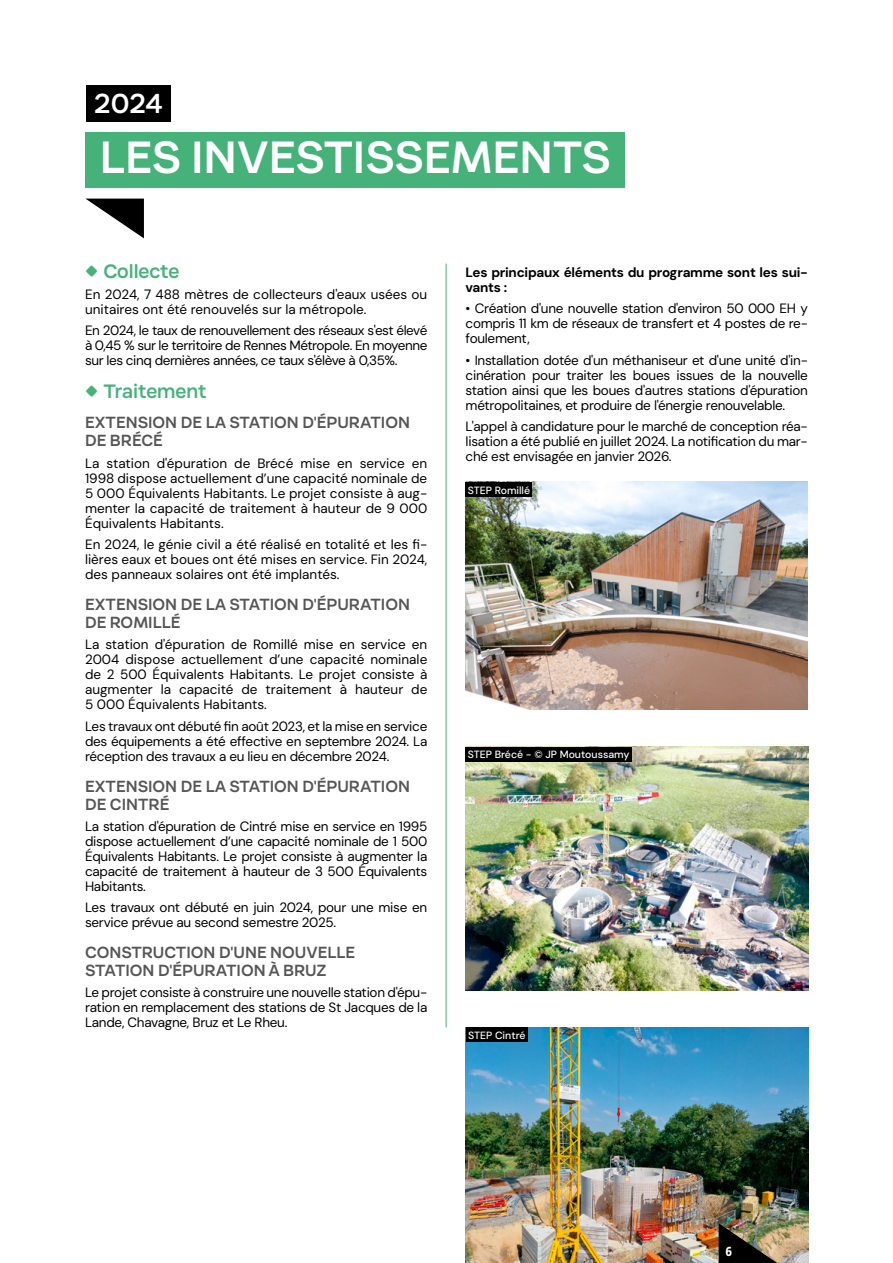
<style>
.page{position:relative;width:893px;height:1263px;background:#fff}
.page>*{position:absolute;margin:0;border:0;box-sizing:border-box;transform-origin:0 0}
.t1{font:500 42px "Condate";color:#fff}
.t2{font:500 25.5px "Condate";color:#fff}
.t3{font:500 18px "Condate";color:#44b279}
.t4{font:500 15px/18px "Condate";color:#565655}
.t5{font:13.5px/15px "DM Sans";letter-spacing:-.02em;color:#000;text-align:justify}
.t6{font:13.5px/15px "DM Sans";color:#000}
.t7{font:700 13.5px/15px "DM Sans";letter-spacing:-.02em;color:#000}
.t8{font:700 13.5px "Vista Sans OT";color:#fff}
.t9{font:500 10.5px "DM Sans";color:#fff}
</style>
<div class="page">
<svg style="left:86px;top:199px;width:58px;height:39px"></svg>
<div style="left:85px;top:132px;width:540px;height:56px;background:#44b279"></div>
<div style="left:86px;top:85px;width:85px;height:36px;background:#000"></div>
<img style="left:466px;top:482px;width:342px;height:228px">
<img style="left:466px;top:747px;width:342px;height:243px">
<hr style="left:446px;top:264px;width:1px;height:763px;background:#44b279">
<img style="left:466px;top:1027px;width:342px;height:236px">
<div style="left:466px;top:747px;width:166px;height:15px;background:#000"></div>
<div style="left:466px;top:482px;width:66px;height:14px;background:#000"></div>
<div style="left:466px;top:1027px;width:62px;height:15px;background:#000"></div>
<img style="left:719px;top:1223px;width:89px;height:40px">
<h2 class="t2" style="left:94px;top:87px;width:70px">2024</h2>
<h1 class="t1" style="left:100px;top:131px;width:512px">LES INVESTISSEMENTS</h1>
<h3 class="t3" style="left:103px;top:259px;width:77px">Collecte</h3>
<p class="t6" style="left:85px;top:287px;width:344px">En 2024, 7 488 mètres de collecteurs d'eaux usées ou unitaires ont été renouvelés sur la métropole.</p>
<p class="t5" style="left:85px;top:323px;width:344px">En 2024, le taux de renouvellement des réseaux s'est élevé à 0,45 % sur le territoire de Rennes Métropole. En moyenne sur les cinq dernières années, ce taux s'élève à 0,35%.</p>
<h3 class="t3" style="left:103px;top:379px;width:105px">Traitement</h3>
<p class="t4" style="left:85px;top:414px;width:327px">EXTENSION DE LA STATION D'ÉPURATION<br>DE BRÉCÉ</p>
<p class="t5" style="left:85px;top:456px;width:344px">La station d'épuration de Brécé mise en service en 1998 dispose actuellement d’une capacité nominale de 5 000 Équivalents Habitants. Le projet consiste à aug&shy;menter la capacité de traitement à hauteur de 9 000<br>Équivalents Habitants.</p>
<p class="t5" style="left:85px;top:537px;width:344px">En 2024, le génie civil a été réalisé en totalité et les fi&shy;lières eaux et boues ont été mises en service. Fin 2024, des panneaux solaires ont été implantés.</p>
<p class="t4" style="left:85px;top:595px;width:327px">EXTENSION DE LA STATION D'ÉPURATION<br>DE ROMILLÉ</p>
<p class="t5" style="left:85px;top:637px;width:344px">La station d'épuration de Romillé mise en service en 2004 dispose actuellement d’une capacité nominale de 2 500 Équivalents Habitants. Le projet consiste à augmenter la capacité de traitement à hauteur de 5 000 Équivalents Habitants.</p>
<p class="t5" style="left:85px;top:718px;width:344px">Les travaux ont débuté fin août 2023, et la mise en service des équipements a été effective en septembre 2024. La réception des travaux a eu lieu en décembre 2024.</p>
<p class="t4" style="left:85px;top:777px;width:327px">EXTENSION DE LA STATION D'ÉPURATION<br>DE CINTRÉ</p>
<p class="t5" style="left:85px;top:819px;width:344px">La station d'épuration de Cintré mise en service en 1995 dispose actuellement d’une capacité nominale de 1 500<br>Équivalents Habitants. Le projet consiste à augmenter la capacité de traitement à hauteur de 3 500 Équivalents Habitants.</p>
<p class="t5" style="left:85px;top:900px;width:344px">Les travaux ont débuté en juin 2024, pour une mise en service prévue au second semestre 2025.</p>
<p class="t4" style="left:85px;top:943px;width:272px">CONSTRUCTION D'UNE NOUVELLE<br>STATION D'ÉPURATION À BRUZ</p>
<p class="t5" style="left:85px;top:985px;width:344px">Le projet consiste à construire une nouvelle station d'épu&shy;ration en remplacement des stations de St Jacques de la Lande, Chavagne, Bruz et Le Rheu.</p>
<p class="t7" style="left:466px;top:265px;width:344px">Les principaux éléments du programme sont les sui&shy;vants :</p>
<p class="t5" style="left:466px;top:301px;width:344px">• Création d'une nouvelle station d'environ 50 000 EH y compris 11 km de réseaux de transfert et 4 postes de re&shy;foulement,</p>
<p class="t5" style="left:466px;top:352px;width:344px">• Installation dotée d'un méthaniseur et d'une unité d'in&shy;cinération pour traiter les boues issues de la nouvelle station ainsi que les boues d'autres stations d'épuration métropolitaines, et produire de l'énergie renouvelable.</p>
<p class="t5" style="left:466px;top:419px;width:344px">L'appel à candidature pour le marché de conception réa&shy;lisation a été publié en juillet 2024. La notification du mar&shy;ché est envisagée en janvier 2026.</p>
<p class="t9" style="left:468px;top:484px;width:64px">STEP Romillé</p>
<p class="t9" style="left:468px;top:748px;width:163px">STEP Brécé - © JP Moutoussamy</p>
<p class="t9" style="left:468px;top:1028px;width:59px">STEP Cintré</p>
<p class="t8" style="left:726px;top:1244px;width:8px">6</p>
</div>
